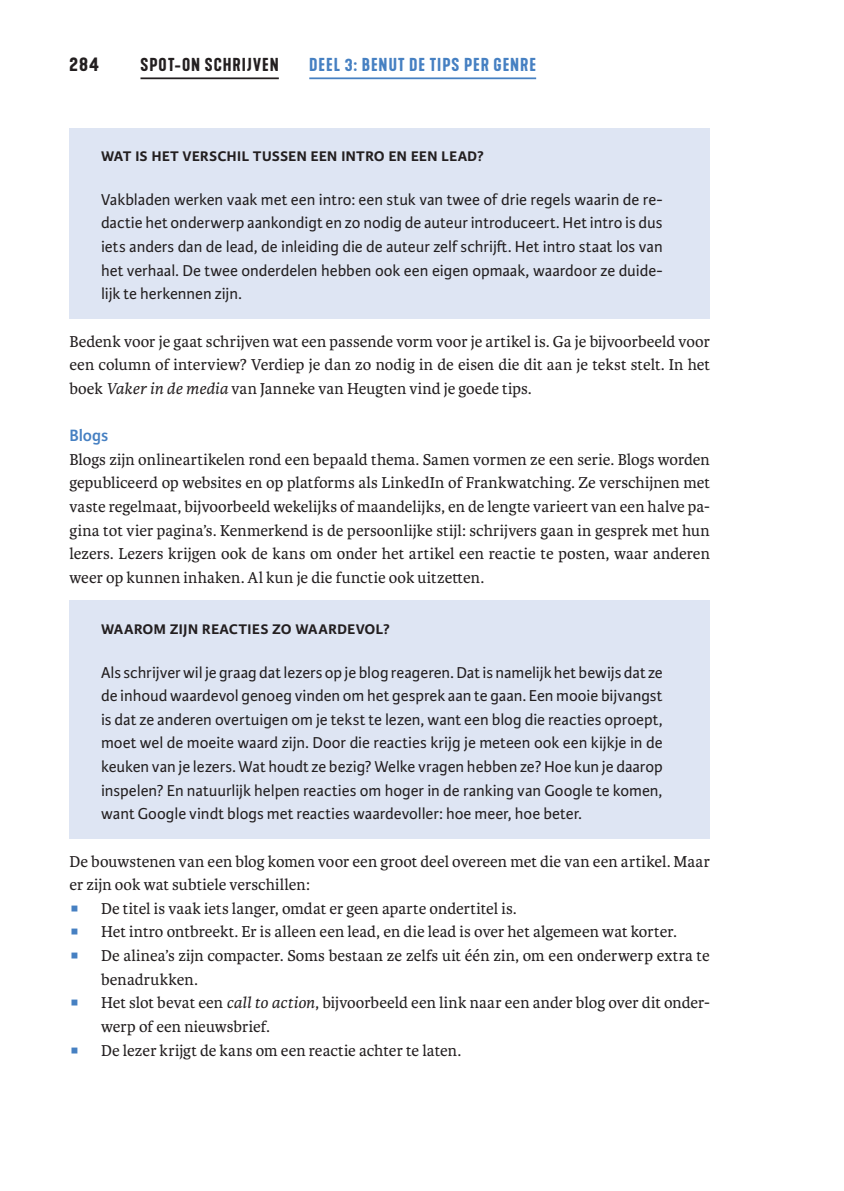
<style>
.page{position:relative;width:844px;height:1191px;background:#fff}
.page>*{position:absolute;margin:0;border:0;box-sizing:border-box;transform-origin:0 0}
.t1{font:600 19.6px "Karmina Sans";color:#231f20}
.t2{font:600 19.25px "Kapra Neue";color:#231f20}
.t3{font:600 17.5px "Kapra Neue";letter-spacing:.065em;color:#4680c2}
.t4{font:600 17.5px "Kapra Neue";letter-spacing:.06em;color:#231f20}
.t5{font:600 17.5px "Karmina Sans";color:#4680c2}
.t6{font:16.8px/23.6px "Karmina";color:#231f20;text-align:justify}
.t7{font:16.8px/23.6px "Karmina Sans";letter-spacing:-.005em;color:#231f20;text-align:justify}
.s1{font-style:italic}
</style>
<div class="page">
<hr style="left:140px;top:77px;width:139px;height:2px;background:#231f20">
<hr style="left:309px;top:77px;width:227px;height:2px;background:#4680c2">
<div style="left:69px;top:128px;width:640px;height:49px;background:#dee5f3"></div>
<div style="left:69px;top:177px;width:640px;height:141px;background:#dee5f3"></div>
<div style="left:69px;top:600px;width:640px;height:50px;background:#dee5f3"></div>
<div style="left:69px;top:650px;width:640px;height:188px;background:#dee5f3"></div>
<p class="t2" style="left:69px;top:52px;width:31px">284</p>
<p class="t4" style="left:140px;top:54px;width:140px">SPOT-ON SCHRIJVEN</p>
<p class="t3" style="left:309px;top:54px;width:227px">DEEL 3: BENUT DE TIPS PER GENRE</p>
<p class="t1" style="left:101px;top:144px;width:384px">Wat is het verschil tussen een intro en een lead?</p>
<p class="t7" style="left:101px;top:188px;width:563px">Vakbladen werken vaak met een intro: een stuk van twee of drie regels waarin de re&shy;dactie het onderwerp aankondigt en zo nodig de auteur introduceert. Het intro is dus iets anders dan de lead, de inleiding die de auteur zelf schrijft. Het intro staat los van het verhaal. De twee onderdelen hebben ook een eigen opmaak, waardoor ze duide&shy;lijk te herkennen zijn.</p>
<p class="t6" style="left:69px;top:329px;width:642px">Bedenk voor je gaat schrijven wat een passende vorm voor je artikel is. Ga je bijvoorbeeld voor een column of interview? Verdiep je dan zo nodig in de eisen die dit aan je tekst stelt. In het boek <span class="s1">Vaker in de media</span> van Janneke van Heugten vind je goede tips.</p>
<p class="t5" style="left:69px;top:425px;width:40px">Blogs</p>
<p class="t6" style="left:69px;top:448px;width:642px">Blogs zijn onlineartikelen rond een bepaald thema. Samen vormen ze een serie. Blogs worden gepubliceerd op websites en op platforms als LinkedIn of Frankwatching. Ze verschijnen met vaste regelmaat, bijvoorbeeld wekelijks of maandelijks, en de lengte varieert van een halve pa&shy;gina tot vier pagina’s. Kenmerkend is de persoonlijke stijl: schrijvers gaan in gesprek met hun lezers. Lezers krijgen ook de kans om onder het artikel een reactie te posten, waar anderen weer op kunnen inhaken. Al kun je die functie ook uitzetten.</p>
<p class="t1" style="left:101px;top:616px;width:290px">Waarom zijn reacties zo waardevol?</p>
<p class="t7" style="left:101px;top:660px;width:563px">Als schrijver wil je graag dat lezers op je blog reageren. Dat is namelijk het bewijs dat ze de inhoud waardevol genoeg vinden om het gesprek aan te gaan. Een mooie bijvangst is dat ze anderen overtuigen om je tekst te lezen, want een blog die reacties oproept, moet wel de moeite waard zijn. Door die reacties krijg je meteen ook een kijkje in de keuken van je lezers. Wat houdt ze bezig? Welke vragen hebben ze? Hoe kun je daarop inspelen? En natuurlijk helpen reacties om hoger in de ranking van Google te komen, want Google vindt blogs met reacties waardevoller: hoe meer, hoe beter.</p>
<p class="t6" style="left:69px;top:849px;width:641px">De bouwstenen van een blog komen voor een groot deel overeen met die van een artikel. Maar</p>
<p class="t6" style="left:69px;top:873px;width:242px">er zijn ook wat subtiele verschillen:</p>
<p class="t6" style="left:101px;top:896px;width:417px">De titel is vaak iets langer, omdat er geen aparte ondertitel is.</p>
<p class="t6" style="left:101px;top:920px;width:577px">Het intro ontbreekt. Er is alleen een lead, en die lead is over het algemeen wat korter.</p>
<p class="t6" style="left:101px;top:944px;width:610px">De alinea’s zijn compacter. Soms bestaan ze zelfs uit één zin, om een onderwerp extra te</p>
<p class="t6" style="left:101px;top:967px;width:98px">benadrukken.</p>
<p class="t6" style="left:101px;top:991px;width:610px">Het slot bevat een <span class="s1">call to action</span>, bijvoorbeeld een link naar een ander blog over dit onder-</p>
<p class="t6" style="left:101px;top:1015px;width:170px">werp of een nieuwsbrief.</p>
<p class="t6" style="left:101px;top:1038px;width:361px">De lezer krijgt de kans om een reactie achter te laten.</p>
</div>
